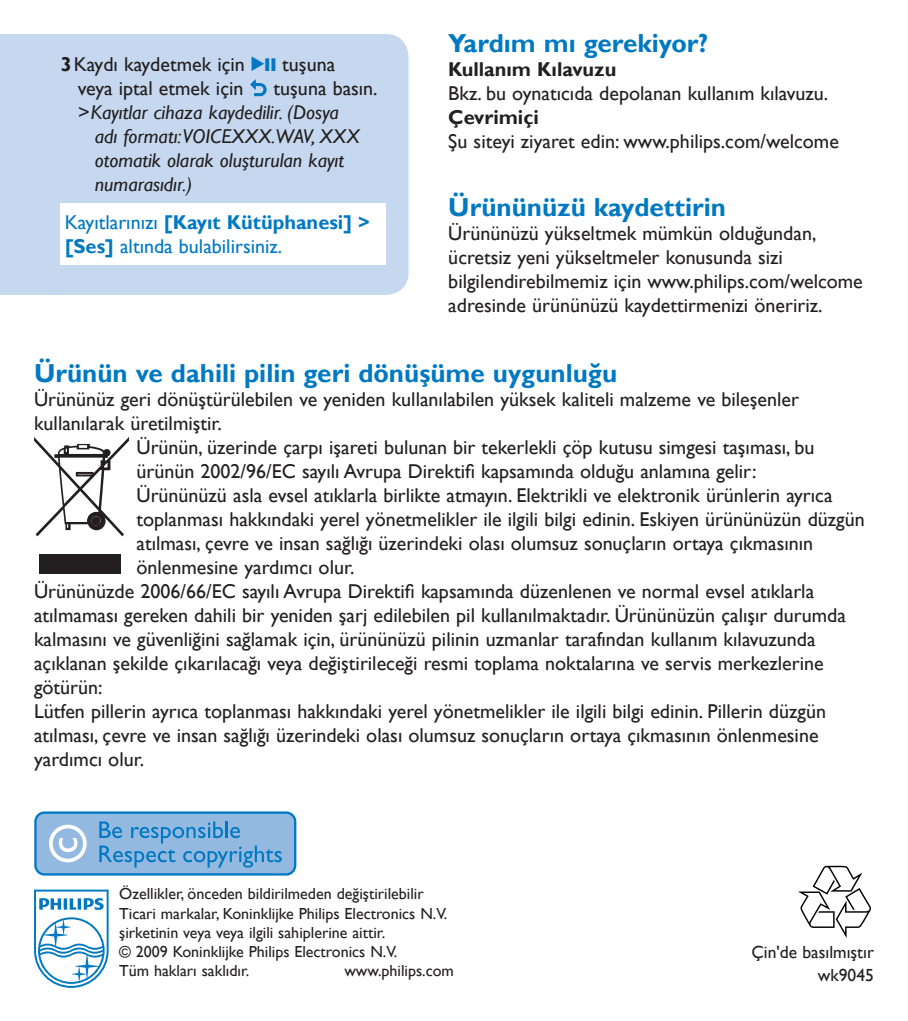
<style>
.page{position:relative;width:908px;height:1021px;background:#fff}
.page>*{position:absolute;margin:0;border:0;box-sizing:border-box;transform-origin:0 0}
.t1{font:700 26px "Gill Sans Alt One WGL";color:#0079c2}
.t2{font:20px/24px "Gill Sans Alt One WGL";color:#231f20}
.t3{font:italic 20px/24px "Gill Sans Alt One WGL";color:#231f20}
.t4{font:20px/24px "Gill Sans Alt One WGL";color:#0079c2}
.t5{font:700 20px "Gill Sans Alt One WGL";color:#231f20}
.t6{font:17.6px/23.2px "Gill Sans Alt One WGL";color:#231f20;text-align:right}
.t7{font:16px/19.2px "Gill Sans Alt One WGL";color:#231f20}
.s1{font-weight:700}
.s2{font-family:"Audio Four 4";color:#0079c2}
.s3{font-style:normal}
.s4{font-family:"Gill Alt One"}
</style>
<div class="page">
<div style="left:0;top:34px;width:52px;height:261px;background:#c6d8ef"></div>
<div style="left:35px;top:812px;width:260px;height:62px;background:#94b9e1;border-radius:9px"></div>
<div style="left:34px;top:811px;width:262px;height:64px;border:2px solid #0079c2;border-radius:9px"></div>
<div style="left:49px;top:824px;width:38px;height:38px;border:4px solid #fff;border-radius:50%"></div>
<svg style="left:59px;top:838px;width:18px;height:14px"></svg>
<svg style="left:172px;top:826px;width:12px;height:12px"></svg>
<svg style="left:186px;top:821px;width:54px;height:17px"></svg>
<svg style="left:99px;top:821px;width:76px;height:46px"></svg>
<svg style="left:183px;top:851px;width:9px;height:11px"></svg>
<svg style="left:194px;top:851px;width:11px;height:11px"></svg>
<svg style="left:207px;top:845px;width:75px;height:22px"></svg>
<svg style="left:798px;top:865px;width:72px;height:73px"></svg>
<svg style="left:34px;top:889px;width:75px;height:98px"></svg>
<div style="left:40px;top:554px;width:81px;height:20px;background:#231f20"></div>
<svg style="left:34px;top:437px;width:95px;height:99px"></svg>
<div style="left:93px;top:518px;width:7px;height:6px;background:#231f20;border-radius:50%"></div>
<div style="left:34px;top:34px;width:374px;height:261px;background:#c6d8ef;border-radius:23px"></div>
<div style="left:61px;top:203px;width:325px;height:62px;background:#fff"></div>
<svg style="left:250px;top:79px;width:17px;height:18px"></svg>
<p class="t2" style="left:78px;top:52px;width:259px;text-indent:-17px"><span class="s1">3</span>Kaydı kaydetmek için <span class="s2">2;</span> tuşuna veya iptal etmek için</p>
<p class="t3" style="left:78px;top:76px;width:301px;text-indent:196px"><span class="s3">tuşuna basın. </span><span class="s4">&gt;</span>Kayıtlar cihaza kaydedilir. (Dosya</p>
<p class="t3" style="left:95px;top:124px;width:266px">adı formatı:VOICEXXX.WAV, XXX otomatik olarak oluşturulan kayıt numarasıdır.)</p>
<p class="t4" style="left:65px;top:210px;width:306px">Kayıtlarınızı <span class="s1">[Kayıt Kütüphanesi] &gt; [Ses]</span> altında bulabilirsiniz.</p>
<h1 class="t1" style="left:448px;top:25px;width:261px">Yardım mı gerekiyor?</h1>
<p class="t5" style="left:448px;top:56px;width:169px">Kullanım Kılavuzu</p>
<p class="t2" style="left:448px;top:81px;width:381px">Bkz. bu oynatıcıda depolanan kullanım kılavuzu.</p>
<p class="t5" style="left:448px;top:104px;width:92px">Çevrimiçi</p>
<p class="t2" style="left:448px;top:129px;width:392px">Şu siteyi ziyaret edin: www.philips.com/welcome</p>
<h1 class="t1" style="left:448px;top:189px;width:279px">Ürününüzü kaydettirin</h1>
<p class="t2" style="left:448px;top:221px;width:416px">Ürününüzü yükseltmek mümkün olduğundan, ücretsiz yeni yükseltmeler konusunda sizi bilgilendirebilmemiz için www.philips.com/welcome adresinde ürününüzü kaydettirmenizi öneririz.</p>
<h1 class="t1" style="left:34px;top:355px;width:584px">Ürünün ve dahili pilin geri dönüşüme uygunluğu</h1>
<p class="t2" style="left:34px;top:387px;width:766px">Ürününüz geri dönüştürülebilen ve yeniden kullanılabilen yüksek kaliteli malzeme ve bileşenler</p>
<p class="t2" style="left:34px;top:411px;width:189px">kullanılarak üretilmiştir.</p>
<p class="t2" style="left:136px;top:435px;width:679px">Ürünün, üzerinde çarpı işareti bulunan bir tekerlekli çöp kutusu simgesi taşıması, bu</p>
<p class="t2" style="left:136px;top:459px;width:621px">ürünün 2002/96/EC sayılı Avrupa Direktifi kapsamında olduğu anlamına gelir:</p>
<p class="t2" style="left:136px;top:483px;width:697px">Ürününüzü asla evsel atıklarla birlikte atmayın. Elektrikli ve elektronik ürünlerin ayrıca</p>
<p class="t2" style="left:136px;top:507px;width:729px">toplanması hakkındaki yerel yönetmelikler ile ilgili bilgi edinin. Eskiyen ürününüzün düzgün</p>
<p class="t2" style="left:136px;top:531px;width:678px">atılması, çevre ve insan sağlığı üzerindeki olası olumsuz sonuçların ortaya çıkmasının</p>
<p class="t2" style="left:136px;top:555px;width:219px">önlenmesine yardımcı olur.</p>
<p class="t2" style="left:34px;top:579px;width:781px">Ürününüzde 2006/66/EC sayılı Avrupa Direktifi kapsamında düzenlenen ve normal evsel atıklarla</p>
<p class="t2" style="left:34px;top:603px;width:813px">atılmaması gereken dahili bir yeniden şarj edilebilen pil kullanılmaktadır. Ürününüzün çalışır durumda</p>
<p class="t2" style="left:34px;top:627px;width:782px">kalmasını ve güvenliğini sağlamak için, ürününüzü pilinin uzmanlar tarafından kullanım kılavuzunda</p>
<p class="t2" style="left:34px;top:651px;width:790px">açıklanan şekilde çıkarılacağı veya değiştirileceği resmi toplama noktalarına ve servis merkezlerine</p>
<p class="t2" style="left:34px;top:675px;width:70px">götürün:</p>
<p class="t2" style="left:34px;top:699px;width:793px">Lütfen pillerin ayrıca toplanması hakkındaki yerel yönetmelikler ile ilgili bilgi edinin. Pillerin düzgün</p>
<p class="t2" style="left:34px;top:723px;width:785px">atılması, çevre ve insan sağlığı üzerindeki olası olumsuz sonuçların ortaya çıkmasının önlenmesine</p>
<p class="t2" style="left:34px;top:747px;width:111px">yardımcı olur.</p>
<p class="t7" style="left:119px;top:884px;width:329px">Özellikler, önceden bildirilmeden değiştirilebilir Ticari markalar, Koninklijke Philips Electronics N.V. şirketinin veya veya ilgili sahiplerine aittir.<br>© 2009 Koninklijke Philips Electronics N.V.<br>Tüm hakları saklıdır.</p>
<p class="t7" style="left:344px;top:961px;width:111px">www.philips.com</p>
<p class="t6" style="left:751px;top:939px;width:124px">Çin'de basılmıştır wk9045</p>
</div>
